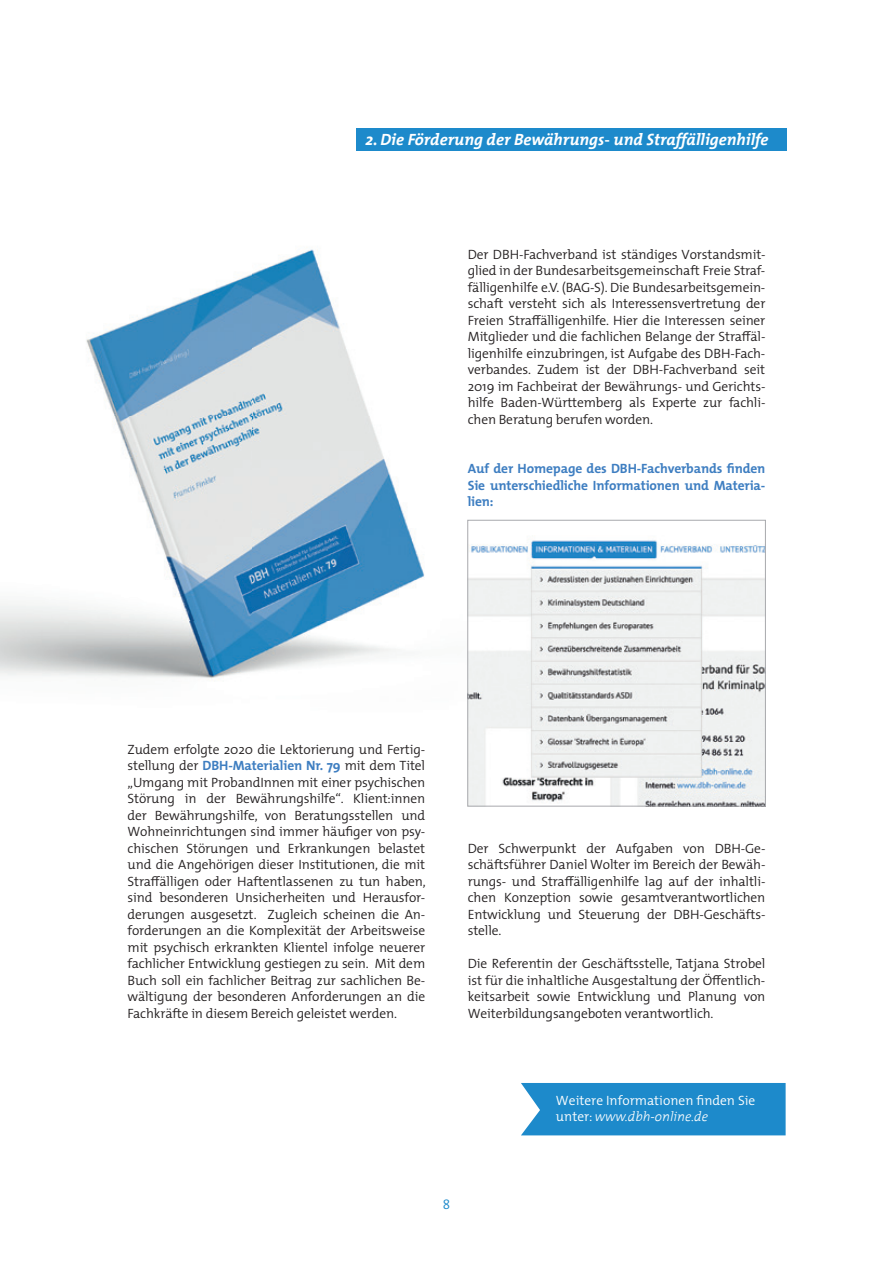
<style>
.page{position:relative;width:893px;height:1263px;background:#fff}
.page>*{position:absolute;margin:0;border:0;box-sizing:border-box;transform-origin:0 0}
.t1{font:italic 700 16.5px "The Mix";color:#fff}
.t2{font:300 13.5px/16.5px "The Mix";letter-spacing:-.01em;color:#231f20;text-align:justify}
.t3{font:700 13.5px/16.5px "The Mix";letter-spacing:-.01em;color:#3e7ec1;text-align:justify}
.t4{font:300 13.5px "The Mix";color:#fff}
.t5{font:italic 300 13.5px "The Mix 3";color:#fff}
.t6{font:300 13.5px "The Mix";color:#1d8acb}
.s1{font-weight:700;color:#3e7ec1}
.s2{font-family:"The Mix";font-style:normal}
</style>
<div class="page">
<img style="left:0;top:249px;width:505px;height:430px">
<div style="left:521px;top:1083px;width:265px;height:52px;background:#1d8acb"></div>
<div style="left:356px;top:128px;width:431px;height:23px;background:#1d8acb"></div>
<img style="left:469px;top:522px;width:295px;height:282px">
<div style="left:467px;top:520px;width:299px;height:286px;border:1px solid #a8a9ad"></div>
<p class="t1" style="left:366px;top:125px;width:404px">2. Die Förderung der Bewährungs- und Straffälligenhilfe</p>
<p class="t2" style="left:468px;top:246px;width:299px">Der DBH-Fachverband ist ständiges Vorstandsmit&shy;glied in der Bundesarbeitsgemeinschaft Freie Straf&shy;fälligenhilfe e.V. (BAG-S). Die Bundesarbeitsgemein&shy;schaft versteht sich als Interessensvertretung der Freien Straffälligenhilfe. Hier die Interessen seiner Mitglieder und die fachlichen Belange der Straffäl&shy;ligenhilfe einzubringen, ist Aufgabe des DBH-Fach&shy;verbandes. Zudem ist der DBH-Fachverband seit 2019 im Fachbeirat der Bewährungs- und Gerichts&shy;hilfe Baden-Württemberg als Experte zur fachli&shy;chen Beratung berufen worden.</p>
<p class="t3" style="left:468px;top:460px;width:299px">Auf der Homepage des DBH-Fachverbands finden Sie unterschiedliche Informationen und Materia&shy;lien:</p>
<p class="t2" style="left:128px;top:741px;width:300px">Zudem erfolgte 2020 die Lektorierung und Fertig&shy;stellung der <span class="s1">DBH-Materialien Nr. 79</span> mit dem Titel „Umgang mit ProbandInnen mit einer psychischen Störung in der Bewährungshilfe“. Klient:innen der Bewährungshilfe, von Beratungsstellen und Wohneinrichtungen sind immer häufiger von psy&shy;chischen Störungen und Erkrankungen belastet und die Angehörigen dieser Institutionen, die mit Straffälligen oder Haftentlassenen zu tun haben, sind besonderen Unsicherheiten und Herausfor&shy;derungen ausgesetzt. Zugleich scheinen die An&shy;forderungen an die Komplexität der Arbeitsweise mit psychisch erkrankten Klientel infolge neuerer fachlicher Entwicklung gestiegen zu sein. Mit dem Buch soll ein fachlicher Beitrag zur sachlichen Be&shy;wältigung der besonderen Anforderungen an die Fachkräfte in diesem Bereich geleistet werden.</p>
<p class="t2" style="left:468px;top:840px;width:299px">Der Schwerpunkt der Aufgaben von DBH-Ge&shy;schäftsführer Daniel Wolter im Bereich der Bewäh&shy;rungs- und Straffälligenhilfe lag auf der inhaltli&shy;chen Konzeption sowie gesamtverantwortlichen Entwicklung und Steuerung der DBH-Geschäfts&shy;stelle.</p>
<p class="t2" style="left:468px;top:955px;width:299px">Die Referentin der Geschäftsstelle, Tatjana Strobel ist für die inhaltliche Ausgestaltung der Öffentlich&shy;keitsarbeit sowie Entwicklung und Planung von Weiterbildungsangeboten verantwortlich.</p>
<p class="t4" style="left:556px;top:1089px;width:201px">Weitere Informationen finden Sie</p>
<p class="t5" style="left:556px;top:1105px;width:154px"><span class="s2">unter:</span> www.dbh-online.de</p>
<p class="t6" style="left:443px;top:1193px;width:9px">8</p>
</div>
